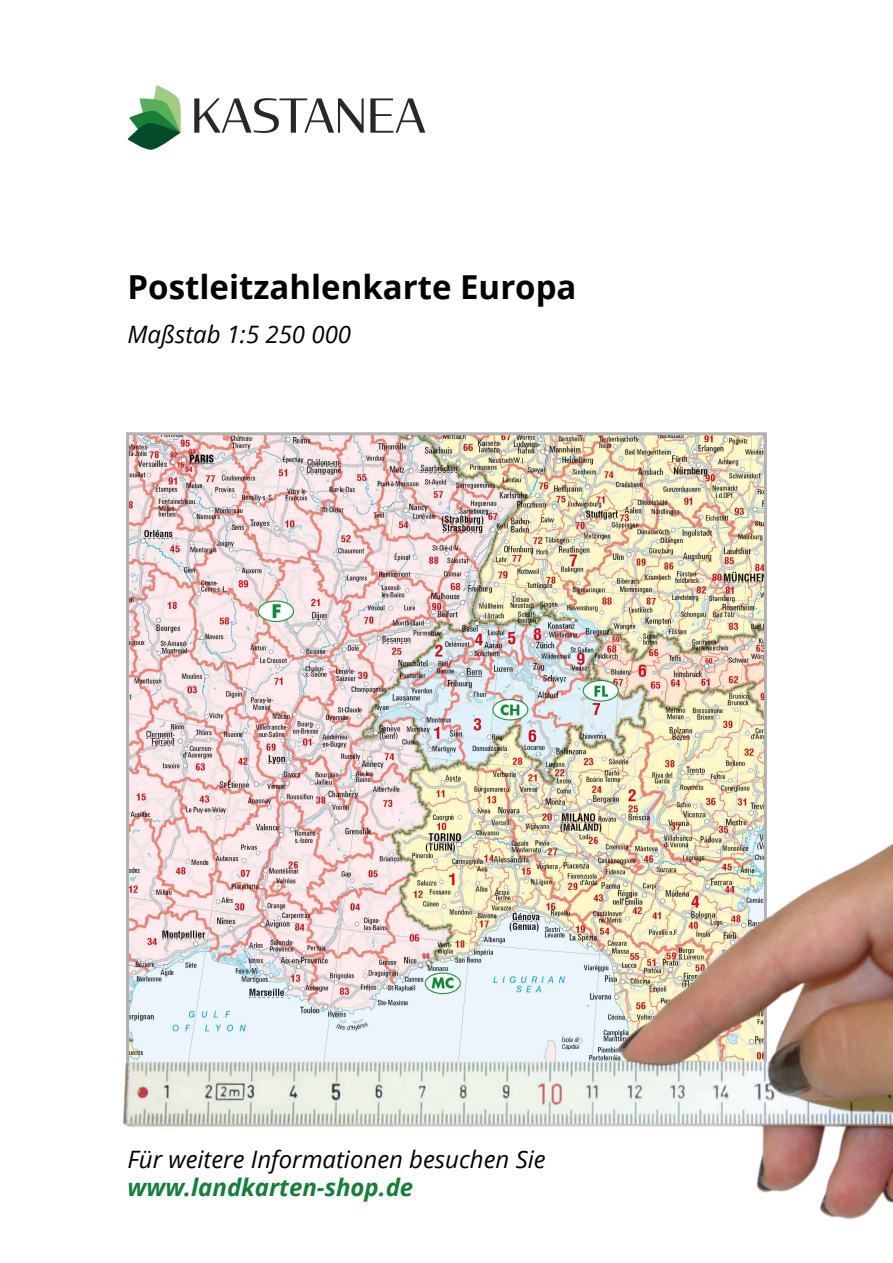
<style>
.page{position:relative;width:893px;height:1263px;background:#fff}
.page>*{position:absolute;margin:0;border:0;box-sizing:border-box;transform-origin:0 0}
.t1{font:700 33px "Open Sans";color:#000}
.t2{font:italic 24px "Open Sans";color:#000}
.t3{font:italic 700 24px "Open Sans";color:#128039}
</style>
<div class="page">
<img style="left:130px;top:436px;width:633px;height:241px">
<img style="left:123px;top:677px;width:770px;height:542px">
<svg style="left:128px;top:85px;width:53px;height:65px"></svg>
<svg style="left:194px;top:98px;width:170px;height:35px"></svg>
<svg style="left:370px;top:98px;width:55px;height:35px"></svg>
<h1 class="t1" style="left:128px;top:264px;width:450px">Postleitzahlenkarte Europa</h1>
<p class="t2" style="left:128px;top:317px;width:225px">Maßstab 1:5 250 000</p>
<p class="t2" style="left:128px;top:1142px;width:420px">Für weitere Informationen besuchen Sie</p>
<p class="t3" style="left:128px;top:1171px;width:287px">www.landkarten-shop.de</p>
</div>
